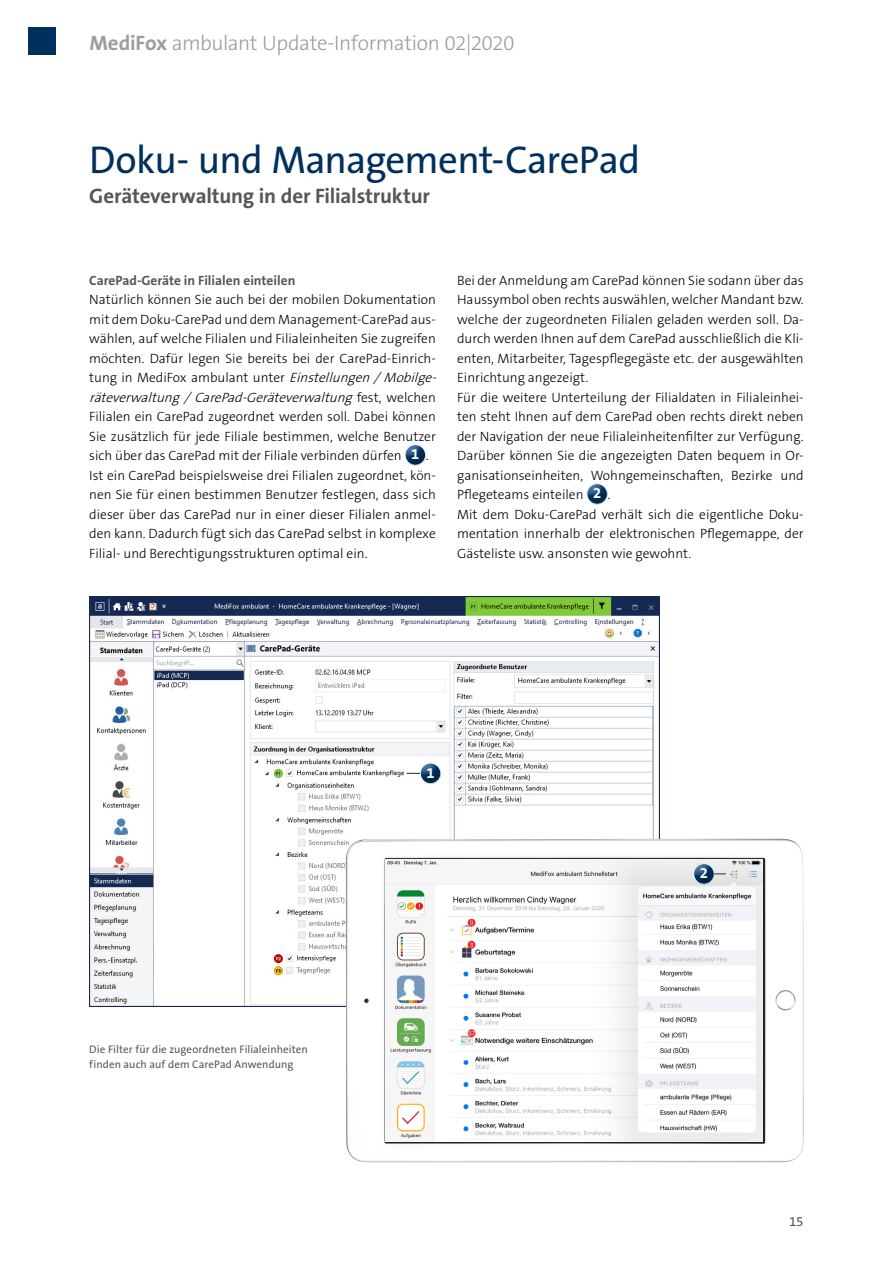
<style>
.page{position:relative;width:893px;height:1263px;background:#fff}
.page>*{position:absolute;margin:0;border:0;box-sizing:border-box;transform-origin:0 0}
.t1{font:39px "The Sans B5 Plain";letter-spacing:-.015em;color:#00305d}
.t2{font:300 21px "The Sans B3";letter-spacing:-.025em;color:#9d9d9c}
.t3{font:700 21px "The Sans B7";letter-spacing:-.01em;color:#575756}
.t4{font:700 15px "The Sans B7";color:#fff}
.t5{font:300 13.5px/19.5px "The Sans B3";color:#000}
.t6{font:700 13.5px "The Sans B7";color:#575756}
.t7{font:13.5px "The Sans B5 Plain";color:#575756}
.t8{font:10.95px/15px "The Sans B5 Plain";letter-spacing:.005em;color:#575756}
.s1{font-family:"The Sans B7";font-weight:700}
.s2{font-style:italic}
.s3{font-family:"The Sans B7";font-weight:700;font-size:15px;color:#fff}
</style>
<div class="page">
<div style="left:28px;top:28px;width:27px;height:27px;background:#00305d"></div>
<div style="left:398px;top:443px;width:39px;height:25px;background:#000;opacity:.2"></div>
<div style="left:579px;top:482px;width:39px;height:25px;background:#000;opacity:.2"></div>
<img style="left:89px;top:597px;width:570px;height:409px">
<img style="left:344px;top:838px;width:460px;height:325px">
<img style="left:386px;top:859px;width:377px;height:282px">
<div style="left:409px;top:753px;width:39px;height:33px;background:#7682a5;opacity:.75"></div>
<div style="left:413px;top:761px;width:39px;height:25px;background:#000;opacity:.2"></div>
<div style="left:683px;top:854px;width:38px;height:32px;background:#7682a5;opacity:.75"></div>
<div style="left:686px;top:862px;width:39px;height:25px;background:#000;opacity:.2"></div>
<h2 class="t2" style="left:89px;top:31px;width:427px"><span class="s1">MediFox</span> ambulant Update-Information 02|2020</h2>
<h1 class="t1" style="left:89px;top:139px;width:552px">Doku- und Management-CarePad</h1>
<h2 class="t3" style="left:89px;top:185px;width:342px">Geräteverwaltung in der Filialstruktur</h2>
<p class="t6" style="left:89px;top:273px;width:208px">CarePad-Geräte in Filialen einteilen</p>
<p class="t5" style="left:89px;top:290px;width:352px">Natürlich können Sie auch bei der mobilen Dokumentation mit dem Doku-CarePad und dem Management-CarePad aus&shy;wählen, auf welche Filialen und Filialeinheiten Sie zugreifen möchten. Dafür legen Sie bereits bei der CarePad-Einrich&shy;tung in MediFox ambulant unter <span class="s2">Einstellungen /Mobilge&shy;räteverwaltung / CarePad-Geräteverwaltung</span> f e s t , w e l c h e n Filialen ein CarePad zugeordnet werden soll. Dabei können Sie zusätzlich für jede Filiale bestimmen, welche Benutzer sich über das CarePad mit der Filiale verbinden dürfen <span class="s3">1</span> .<br>Ist ein CarePad beispielsweise drei Filialen zugeordnet, kön&shy;nen Sie für einen bestimmen Benutzer festlegen, dass sich dieser über das CarePad nur in einer dieser Filialen anmel&shy;den kann. Dadurch fügt sich das CarePad selbst in komplexe Filial- und Berechtigungsstrukturen optimal ein.</p>
<p class="t5" style="left:457px;top:271px;width:348px">Bei der Anmeldung am CarePad können Sie sodann über das Haussymbol oben rechts auswählen, welcher Mandant bzw. welche der zugeordneten Filialen geladen werden soll. Da&shy;durch werden Ihnen auf dem CarePad ausschließlich die Kli&shy;enten, Mitarbeiter, Tagespflegegäste etc. der ausgewählten Einrichtung angezeigt.<br>Für die weitere Unterteilung der Filialdaten in Filialeinhei&shy;ten steht Ihnen auf dem CarePad oben rechts direkt neben der Navigation der neue Filialeinheitenfilter zur Verfügung.<br>Darüber können Sie die angezeigten Daten bequem in Or&shy;ganisationseinheiten, Wohngemeinschaften, Bezirke und Pflegeteams einteilen <span class="s3">2</span> .<br>Mit dem Doku-CarePad verhält sich die eigentliche Doku&shy;mentation innerhalb der elektronischen Pflegemappe, der Gästeliste usw. ansonsten wie gewohnt.</p>
<p class="t8" style="left:89px;top:1042px;width:220px">Die Filter für die zugeordneten Filialeinheiten finden auch auf dem CarePad Anwendung</p>
<p class="t4" style="left:426px;top:765px;width:10px">1</p>
<p class="t4" style="left:700px;top:865px;width:10px">2</p>
<p class="t7" style="left:789px;top:1214px;width:16px">15</p>
</div>
